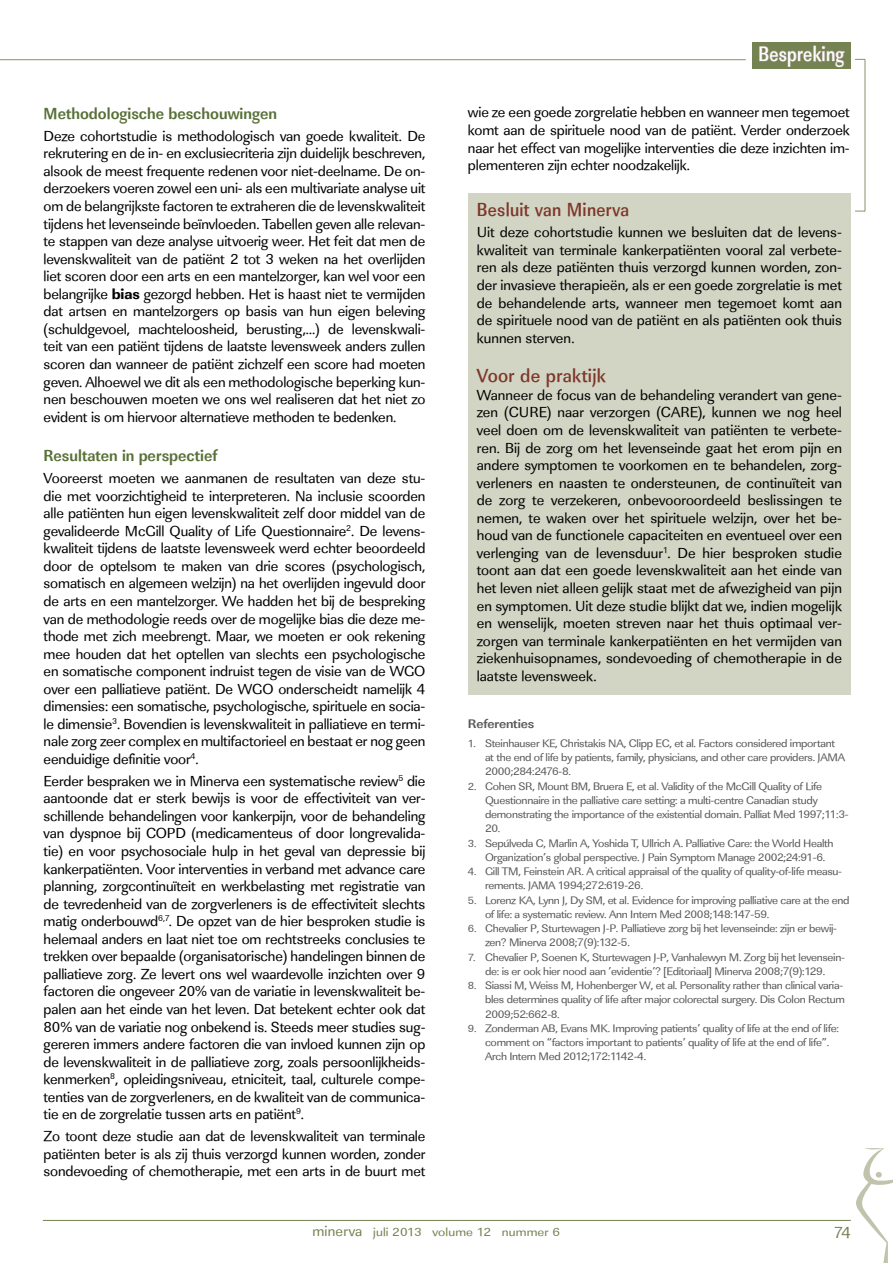
<style>
.page{position:relative;width:893px;height:1263px;background:#fff}
.page>*{position:absolute;margin:0;border:0;box-sizing:border-box;transform-origin:0 0}
.t1{font:500 21.45px "Linear Std Nr";letter-spacing:.015em;color:#fff;scale:.91 1}
.t2{font:500 19.5px "Linear Std Nr";letter-spacing:.015em;color:#7d3629}
.t3{font:500 19.5px "Linear Std Cd";letter-spacing:.015em;color:#7d3629}
.t4{font:700 16.5px "Linear Std Cd";color:#587037}
.t5{font:16.5px "Linear Std";color:#748351}
.t6{font:15px/17.5px "Linear Std";letter-spacing:-.01em;color:#000;text-align:justify}
.t7{font:700 12.9px "Linear Std";letter-spacing:-.015em;color:#58595b;scale:1.05 1}
.t8{font:12.15px "Linear Std";letter-spacing:.01em;color:#748351;scale:1.11 1}
.t9{font:11.25px/14.2px "Linear Std";letter-spacing:-.025em;color:#58595b;scale:1.05 1}
.s1{font-family:"Linear Std Xbold"}
.s2{font-size:10.65px}
.s3{font-size:15px}
</style>
<div class="page">
<hr style="left:43px;top:1220px;width:808px;height:1px;background:#748351">
<div style="left:752px;top:43px;width:98px;height:26px;background:#748351"></div>
<svg style="left:759px;top:45px;width:86px;height:23px"></svg>
<div style="left:468px;top:193px;width:382px;height:502px;background:#d2d4c4"></div>
<hr style="left:0;top:59px;width:746px;height:1px;background:#667942">
<hr style="left:865px;top:59px;width:1px;height:152px;background:#667942">
<svg style="left:856px;top:1148px;width:37px;height:115px"></svg>
<p class="t4" style="left:44px;top:104px;width:235px">Methodologische beschouwingen</p>
<p class="t6" style="left:44px;top:127px;width:383px">Deze cohortstudie is methodologisch van goede kwaliteit. De rekrutering en de in- en exclusiecriteria zijn duidelijk beschreven, alsook de meest frequente redenen voor niet-deelname. De on&shy;derzoekers voeren zowel een uni- als een multivariate analyse uit om de belangrijkste factoren te extraheren die de levenskwaliteit tijdens het levenseinde beïnvloeden. Tabellen geven alle relevan&shy;te stappen van deze analyse uitvoerig weer. Het feit dat men de levenskwaliteit van de patiënt 2 tot 3 weken na het overlijden liet scoren door een arts en een mantelzorger, kan wel voor een belangrijke <span class="s1">bias</span> gezorgd hebben. Het is haast niet te vermijden dat artsen en mantelzorgers op basis van hun eigen beleving (schuldgevoel, machteloosheid, berusting,…) de levenskwali&shy;teit van een patiënt tijdens de laatste levensweek anders zullen scoren dan wanneer de patiënt zichzelf een score had moeten geven. Alhoewel we dit als een methodologische beperking kun&shy;nen beschouwen moeten we ons wel realiseren dat het niet zo evident is om hiervoor alternatieve methoden te bedenken.</p>
<p class="t4" style="left:44px;top:446px;width:175px">Resultaten in perspectief</p>
<p class="t6" style="left:44px;top:469px;width:383px">Vooreerst moeten we aanmanen de resultaten van deze stu&shy;die met voorzichtigheid te interpreteren. Na inclusie scoorden alle patiënten hun eigen levenskwaliteit zelf door middel van de gevalideerde McGill Quality of Life Questionnaire<sup>2</sup>. De levens&shy;kwaliteit tijdens de laatste levensweek werd echter beoordeeld door de optelsom te maken van drie scores (psychologisch, somatisch en algemeen welzijn) na het overlijden ingevuld door de arts en een mantelzorger. We hadden het bij de bespreking van de methodologie reeds over de mogelijke bias die deze me&shy;thode met zich meebrengt. Maar, we moeten er ook rekening mee houden dat het optellen van slechts een psychologische en somatische component indruist tegen de visie van de WGO over een palliatieve patiënt. De WGO onderscheidt namelijk 4 dimensies: een somatische, psychologische, spirituele en socia&shy;le dimensie<sup>3</sup>. Bovendien is levenskwaliteit in palliatieve en termi&shy;nale zorg zeer complex en multifactorieel en bestaat er nog geen eenduidige definitie voor<sup>4</sup>.</p>
<p class="t6" style="left:44px;top:772px;width:383px">Eerder bespraken we in Minerva een systematische review<sup>5</sup> die aantoonde dat er sterk bewijs is voor de effectiviteit van ver&shy;schillende behandelingen voor kankerpijn, voor de behandeling van dyspnoe bij COPD (medicamenteus of door longrevalida&shy;tie) en voor psychosociale hulp in het geval van depressie bij kankerpatiënten. Voor interventies in verband met advance care planning, zorgcontinuïteit en werkbelasting met registratie van de tevredenheid van de zorgverleners is de effectiviteit slechts matig onderbouwd<sup>6,7</sup>. De opzet van de hier besproken studie is helemaal anders en laat niet toe om rechtstreeks conclusies te trekken over bepaalde (organisatorische) handelingen binnen de palliatieve zorg. Ze levert ons wel waardevolle inzichten over 9 factoren die ongeveer 20% van de variatie in levenskwaliteit be&shy;palen aan het einde van het leven. Dat betekent echter ook dat 80% van de variatie nog onbekend is. Steeds meer studies sug&shy;gereren immers andere factoren die van invloed kunnen zijn op de levenskwaliteit in de palliatieve zorg, zoals persoonlijkheids&shy;kenmerken<sup>8</sup>, opleidingsniveau, etniciteit, taal, culturele compe&shy;tenties van de zorgverleners, en de kwaliteit van de communica&shy;tie en de zorgrelatie tussen arts en patiënt<sup>9</sup>.</p>
<p class="t6" style="left:44px;top:1127px;width:383px">Zo toont deze studie aan dat de levenskwaliteit van terminale patiënten beter is als zij thuis verzorgd kunnen worden, zonder sondevoeding of chemotherapie, met een arts in de buurt met</p>
<h1 class="t1" style="left:758px;top:41px;width:96px">Bespreking</h1>
<p class="t6" style="left:468px;top:104px;width:383px">wie ze een goede zorgrelatie hebben en wanneer men tegemoet komt aan de spirituele nood van de patiënt. Verder onderzoek naar het effect van mogelijke interventies die deze inzichten im&shy;plementeren zijn echter noodzakelijk.</p>
<h2 class="t2" style="left:477px;top:197px;width:154px">Besluit van Minerva</h2>
<p class="t6" style="left:477px;top:224px;width:367px">Uit deze cohortstudie kunnen we besluiten dat de levens&shy;kwaliteit van terminale kankerpatiënten vooral zal verbete&shy;ren als deze patiënten thuis verzorgd kunnen worden, zon&shy;der invasieve therapieën, als er een goede zorgrelatie is met de behandelende arts, wanneer men tegemoet komt aan de spirituele nood van de patiënt en als patiënten ook thuis kunnen sterven.</p>
<h2 class="t3" style="left:477px;top:364px;width:131px">Voor de praktijk</h2>
<p class="t6" style="left:477px;top:386px;width:367px">Wanneer de focus van de behandeling verandert van gene&shy;zen (CURE) naar verzorgen (CARE), kunnen we nog heel veel doen om de levenskwaliteit van patiënten te verbete&shy;ren. Bij de zorg om het levenseinde gaat het erom pijn en andere symptomen te voorkomen en te behandelen, zorg&shy;verleners en naasten te ondersteunen, de continuïteit van de zorg te verzekeren, onbevooroordeeld beslissingen te nemen, te waken over het spirituele welzijn, over het be&shy;houd van de functionele capaciteiten en eventueel over een verlenging van de levensduur<sup>1</sup>. De hier besproken studie toont aan dat een goede levenskwaliteit aan het einde van het leven niet alleen gelijk staat met de afwezigheid van pijn en symptomen. Uit deze studie blijkt dat we, indien mogelijk en wenselijk, moeten streven naar het thuis optimaal ver&shy;zorgen van terminale kankerpatiënten en het vermijden van ziekenhuisopnames, sondevoeding of chemotherapie in de laatste levensweek.</p>
<p class="t7" style="left:468px;top:716px;width:65px">Referenties</p>
<p class="t9" style="left:485px;top:736px;width:344px;text-indent:-17px"><span class="s2">1.</span> Steinhauser KE, Christakis NA, Clipp EC, et al. Factors considered important at the end of life by patients, family, physicians, and other care providers. JAMA<br>2000;284:2476-8.</p>
<p class="t9" style="left:485px;top:779px;width:348px;text-indent:-17px"><span class="s2">2.</span> Cohen SR, Mount BM, Bruera E, et al. Validity of the McGill Quality of Life Questionnaire in the palliative care setting: a multi-centre Canadian study demonstrating the importance of the existential domain. Palliat Med 1997;11:3- 20.</p>
<p class="t9" style="left:485px;top:836px;width:333px;text-indent:-17px"><span class="s2">3.</span> Sepúlveda C, Marlin A, Yoshida T, Ullrich A. Palliative Care: the World Health<br>Organization’s global perspective. J Pain Symptom Manage 2002;24:91-6.</p>
<p class="t9" style="left:485px;top:864px;width:342px;text-indent:-17px"><span class="s2">4.</span> Gill TM, Feinstein AR. A critical appraisal of the quality of quality-of-life measu&shy;rements. JAMA 1994;272:619-26.</p>
<p class="t9" style="left:485px;top:893px;width:349px;text-indent:-17px"><span class="s2">5.</span> Lorenz KA, Lynn J, Dy SM, et al. Evidence for improving palliative care at the end of life: a systematic review. Ann Intern Med 2008;148:147-59.</p>
<p class="t9" style="left:485px;top:921px;width:337px;text-indent:-17px"><span class="s2">6.</span> Chevalier P, Sturtewagen J-P. Palliatieve zorg bij het levenseinde: zijn er bewij&shy;zen? Minerva 2008;7(9):132-5.</p>
<p class="t9" style="left:468px;top:950px;width:360px;text-align:center"><span class="s2">7.</span> Chevalier P, Soenen K, Sturtewagen J-P, Vanhalewyn M. Zorg bij het levensein&shy;de: is er ook hier nood aan ’evidentie’? [Editoriaal] Minerva 2008;7(9):129.</p>
<p class="t9" style="left:485px;top:978px;width:344px;text-indent:-17px"><span class="s2">8.</span> Siassi M, Weiss M, Hohenberger W, et al. Personality rather than clinical varia&shy;bles determines quality of life after major colorectal surgery. Dis Colon Rectum<br>2009;52:662-8.</p>
<p class="t9" style="left:485px;top:1021px;width:339px;text-indent:-17px"><span class="s2">9.</span> Zonderman AB, Evans MK. Improving patients’ quality of life at the end of life: comment on “factors important to patients’ quality of life at the end of life”.<br>Arch Intern Med 2012;172:1142-4.</p>
<p class="t8" style="left:312px;top:1224px;width:224px"><span class="s3">minerva</span> juli 2013 volume 12 nummer 6</p>
<p class="t5" style="left:834px;top:1223px;width:19px">74</p>
</div>
